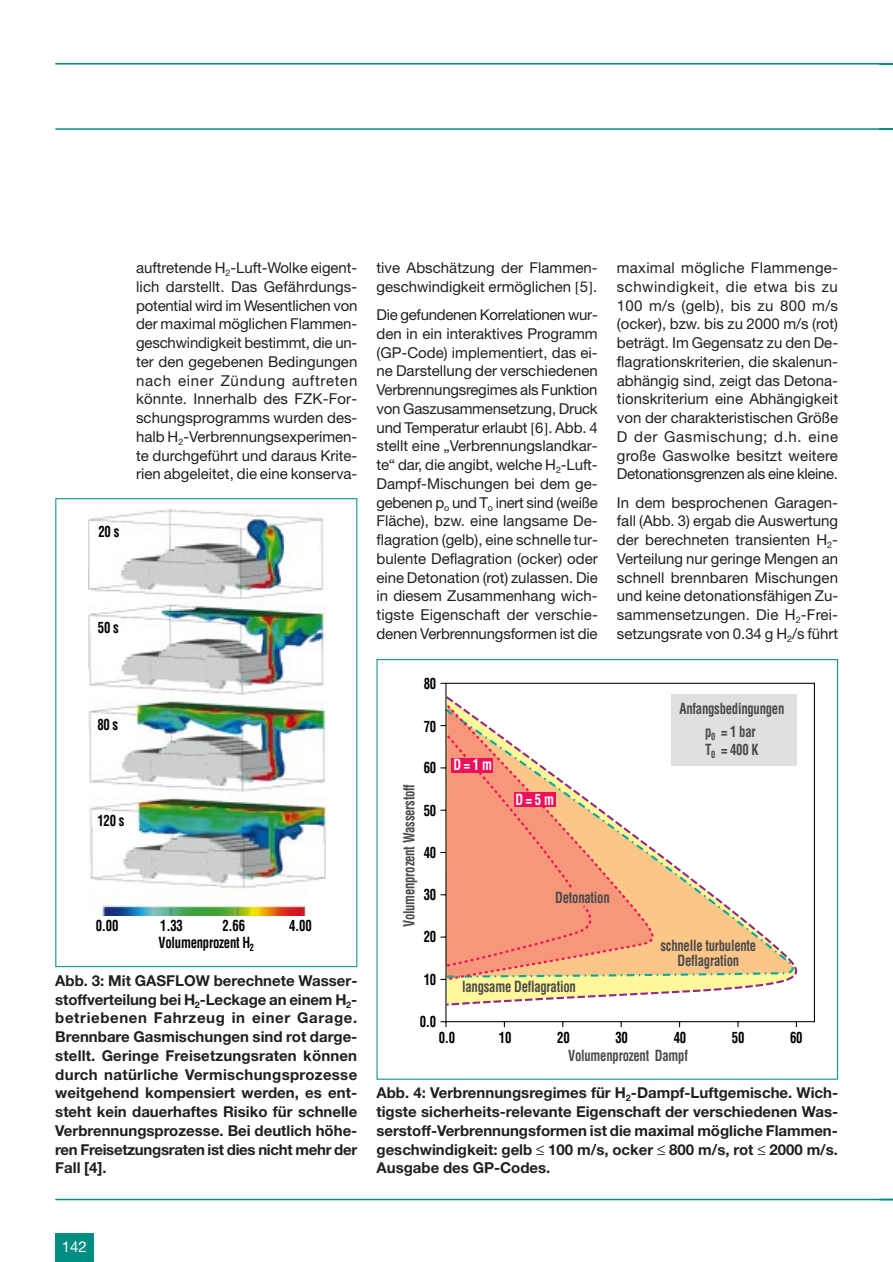
<style>
.page{position:relative;width:893px;height:1262px;background:#fff}
.page>*{position:absolute;margin:0;border:0;box-sizing:border-box;transform-origin:0 0}
.t1{font:15px/18.8px "Helvetica Neue";color:#231f20;text-align:justify}
.t2{font:700 15px/18.8px "Helvetica Neue";color:#231f20;text-align:justify}
.t3{font:700 condensed 15px/22.6px "Helvetica";letter-spacing:-.02em;color:#4b4a4a;text-align:center;scale:.85 1}
.t4{font:700 condensed 15px "Helvetica";letter-spacing:-.02em;color:#000;scale:.85 1}
.t5{font:700 condensed 15px "Helvetica";color:#fff;scale:.85 1}
.t6{font:15px "Helvetica Neue";color:#fff}
</style>
<div class="page">
<hr style="left:55px;top:63px;width:837px;height:2px;background:#008e84">
<hr style="left:55px;top:128px;width:837px;height:2px;background:#008e84">
<hr style="left:55px;top:1198px;width:837px;height:2px;background:#008e84">
<div style="left:55px;top:1233px;width:39px;height:28px;background:#008e84"></div>
<svg style="left:440px;top:682px;width:375px;height:346px"></svg>
<div style="left:514px;top:792px;width:41px;height:14px;background:#ee1059"></div>
<div style="left:451px;top:758px;width:42px;height:14px;background:#ee1059"></div>
<div style="left:563px;top:889px;width:30px;height:16px;background:#f6977a"></div>
<div style="left:670px;top:694px;width:126px;height:72px;background:#e0e0e0"></div>
<img style="left:89px;top:509px;width:236px;height:406px">
<div style="left:55px;top:498px;width:302px;height:469px;border:1px solid #008e84"></div>
<p class="t4" style="left:98px;top:526px;width:26px">20 s</p>
<p class="t4" style="left:98px;top:621px;width:26px">50 s</p>
<p class="t4" style="left:97px;top:718px;width:26px">80 s</p>
<p class="t1" style="left:136px;top:260px;width:223px">auftretende H<sub>2</sub>-Luft-Wolke eigent&shy;lich darstellt. Das Gefährdungs&shy;potential wird im Wesentlichen von der maximal möglichen Flammen&shy;geschwindigkeit bestimmt, die un&shy;ter den gegebenen Bedingungen nach einer Zündung auftreten könnte. Innerhalb des FZK-For&shy;schungsprogramms wurden des&shy;halb H<sub>2</sub>-Verbrennungsexperimen&shy;te durchgeführt und daraus Krite&shy;rien abgeleitet, die eine konserva-</p>
<p class="t1" style="left:376px;top:260px;width:223px">tive Abschätzung der Flammen&shy;geschwindigkeit ermöglichen 5 .</p>
<p class="t1" style="left:376px;top:307px;width:223px">Die gefundenen Korrelationen wur&shy;den in ein interaktives Programm (GP-Code) implementiert, das ei&shy;ne Darstellung der verschiedenen Verbrennungsregimes als Funktion von Gaszusammensetzung, Druck und Temperatur erlaubt 6 . Abb. 4 stellt eine „Verbrennungslandkar&shy;te“ dar, die angibt, welche H<sub>2</sub>-Luft-Dampf-Mischungen bei dem ge&shy;gebenen p<sub>o</sub> und T<sub>o</sub> inert sind (weiße Fläche), bzw. eine langsame De&shy;flagration (gelb), eine schnelle tur&shy;bulente Deflagration (ocker) oder eine Detonation (rot) zulassen. Die in diesem Zusammenhang wich&shy;tigste Eigenschaft der verschie&shy;denen Verbrennungsformen ist die</p>
<p class="t4" style="left:423px;top:678px;width:16px">80</p>
<p class="t4" style="left:423px;top:720px;width:16px">70</p>
<p class="t4" style="left:423px;top:762px;width:16px">60</p>
<p class="t5" style="left:453px;top:759px;width:47px">D = 1 m</p>
<p class="t1" style="left:617px;top:260px;width:223px">maximal mögliche Flammenge&shy;schwindigkeit, die etwa bis zu 100 m/s (gelb), bis zu 800 m/s (ocker), bzw. bis zu 2000 m/s (rot) beträgt. Im Gegensatz zu den De&shy;flagrationskriterien, die skalenun&shy;abhängig sind, zeigt das Detona&shy;tionskriterium eine Abhängigkeit von der charakteristischen Größe D der Gasmischung; d.h. eine große Gaswolke besitzt weitere Detonationsgrenzen als eine kleine.</p>
<p class="t1" style="left:617px;top:494px;width:223px">In dem besprochenen Garagen&shy;fall (Abb. 3) ergab die Auswertung der berechneten transienten H<sub>2</sub>- Verteilung nur geringe Mengen an schnell brennbaren Mischungen und keine detonationsfähigen Zu&shy;sammensetzungen. Die H<sub>2</sub>-Frei&shy;setzungsrate von 0.34 g H<sub>2</sub>/s führt</p>
<p class="t3" style="left:679px;top:698px;width:125px">Anfangsbedingungen p<sub>0</sub> = 1 bar</p>
<p class="t3" style="left:705px;top:739px;width:64px">T<sub>0</sub> = 400 K</p>
<p class="t4" style="left:97px;top:814px;width:33px">120 s</p>
<p class="t4" style="left:96px;top:920px;width:28px">0.00</p>
<p class="t4" style="left:160px;top:919px;width:28px">1.33</p>
<p class="t4" style="left:222px;top:919px;width:28px">2.66</p>
<p class="t4" style="left:289px;top:920px;width:28px">4.00</p>
<p class="t4" style="left:159px;top:936px;width:114px">Volumenprozent H<sub>2</sub></p>
<p class="t2" style="left:55px;top:972px;width:303px">Abb. 3: Mit GASFLOW berechnete Wasser&shy;stoffverteilung bei H<sub>2</sub>-Leckage an einem H<sub>2</sub>- betriebenen Fahrzeug in einer Garage.<br>Brennbare Gasmischungen sind rot darge&shy;stellt. Geringe Freisetzungsraten können durch natürliche Vermischungsprozesse weitgehend kompensiert werden, es ent&shy;steht kein dauerhaftes Risiko für schnelle Verbrennungsprozesse. Bei deutlich höhe&shy;ren Freisetzungsraten ist dies nicht mehr der Fall [4].</p>
<p class="t3" style="left:399px;top:927px;width:169px;rotate:-90deg">Volumenprozent Wasserstoff</p>
<p class="t4" style="left:423px;top:804px;width:16px">50</p>
<p class="t4" style="left:423px;top:846px;width:16px">40</p>
<p class="t4" style="left:423px;top:888px;width:16px">30</p>
<p class="t4" style="left:423px;top:931px;width:16px">20</p>
<p class="t4" style="left:423px;top:973px;width:16px">10</p>
<p class="t4" style="left:419px;top:1015px;width:21px">0.0</p>
<p class="t5" style="left:515px;top:793px;width:47px">D = 5 m</p>
<p class="t3" style="left:555px;top:887px;width:65px">Detonation</p>
<p class="t3" style="left:462px;top:976px;width:135px">langsame Deflagration</p>
<p class="t3" style="left:660px;top:939px;width:114px;line-height:15px">schnelle turbulente<br>Deflagration</p>
<p class="t4" style="left:439px;top:1032px;width:21px">0.0</p>
<p class="t4" style="left:499px;top:1032px;width:16px">10</p>
<p class="t4" style="left:557px;top:1032px;width:16px">20</p>
<p class="t4" style="left:615px;top:1032px;width:16px">30</p>
<p class="t4" style="left:673px;top:1032px;width:16px">40</p>
<p class="t4" style="left:732px;top:1032px;width:16px">50</p>
<p class="t4" style="left:790px;top:1032px;width:16px">60</p>
<p class="t3" style="left:568px;top:1045px;width:142px">Volumenprozent Dampf</p>
<p class="t2" style="left:376px;top:1085px;width:463px">Abb. 4: Verbrennungsregimes für H<sub>2</sub>-Dampf-Luftgemische. Wich&shy;tigste sicherheits-relevante Eigenschaft der verschiedenen Was&shy;serstoff-Verbrennungsformen ist die maximal mögliche Flammen&shy;geschwindigkeit: gelb ≤ 100 m/s, ocker ≤ 800 m/s, rot ≤ 2000 m/s.<br>Ausgabe des GP-Codes.</p>
<p class="t6" style="left:62px;top:1241px;width:27px">142</p>
</div>
